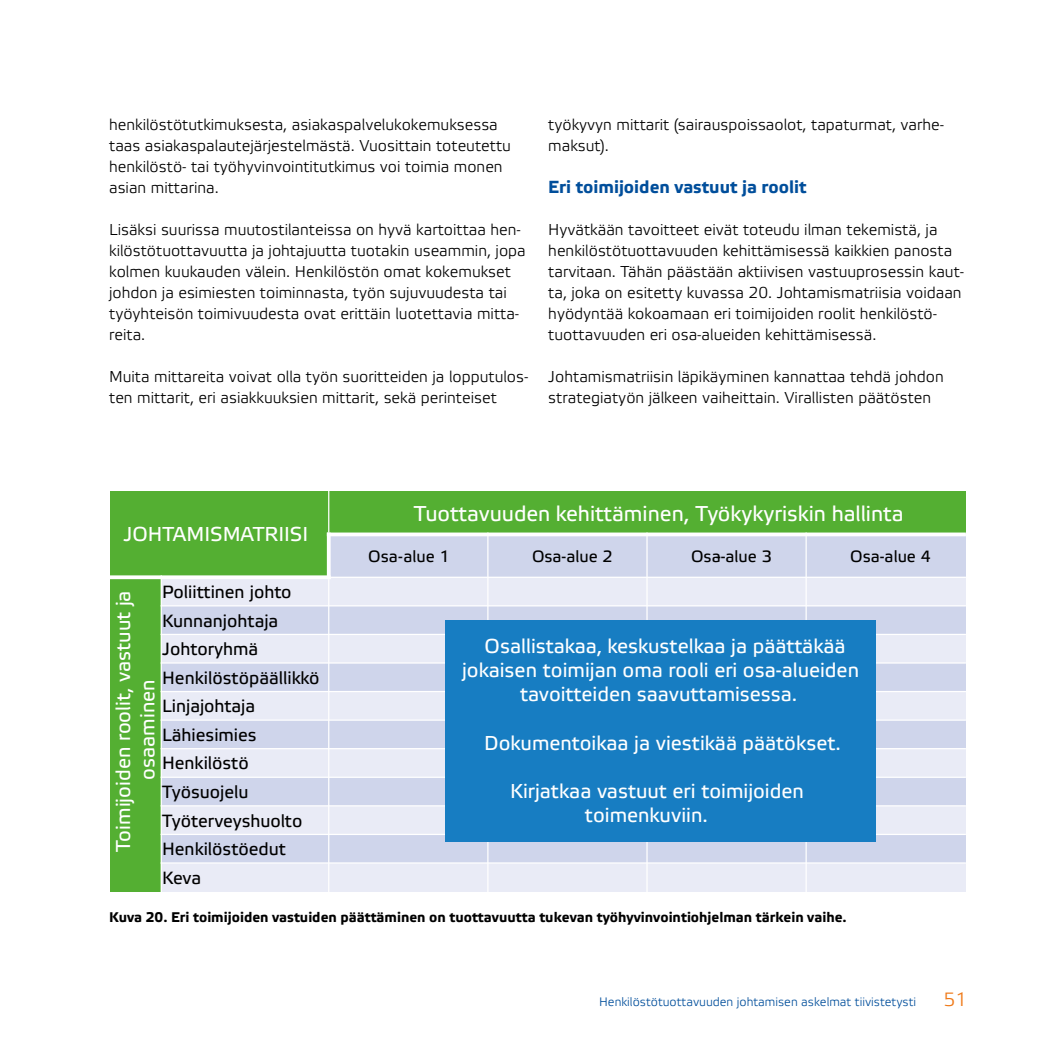
<style>
.page{position:relative;width:1042px;height:1042px;background:#fff}
.page>*{position:absolute;margin:0;border:0;box-sizing:border-box;transform-origin:0 0}
.t1{font:21.53px "Etelka Text Pro";color:#fff}
.t2{font:20.12px/24.2px "Etelka Text Pro";color:#fff}
.t3{font:19.25px "Etelka Light Pro";color:#ef7918}
.t4{font:17.68px/28.5px "Etelka Text Pro";color:#000}
.t5{font:700 17.5px "Etelka Text Pro";color:#004e9b}
.t6{font:16.28px "Etelka Text Pro";color:#000}
.t7{font:15.75px/21px "Etelka Light Pro";color:#000}
.t8{font:700 14px "Etelka Text Pro";color:#000}
.t9{font:12.25px "Etelka Light Pro";color:#004e9b}
</style>
<div class="page">
<div style="left:110px;top:491px;width:219px;height:86px;background:#54af32"></div>
<div style="left:329px;top:491px;width:636px;height:43px;background:#54af32"></div>
<div style="left:329px;top:534px;width:159px;height:43px;background:#cfd5eb"></div>
<div style="left:488px;top:534px;width:159px;height:43px;background:#cfd5eb"></div>
<div style="left:647px;top:534px;width:159px;height:43px;background:#cfd5eb"></div>
<div style="left:806px;top:534px;width:159px;height:43px;background:#cfd5eb"></div>
<div style="left:110px;top:577px;width:51px;height:314px;background:#54af32"></div>
<div style="left:161px;top:577px;width:168px;height:29px;background:#e9ebf6"></div>
<div style="left:329px;top:577px;width:159px;height:29px;background:#e9ebf6"></div>
<div style="left:488px;top:577px;width:159px;height:29px;background:#e9ebf6"></div>
<div style="left:647px;top:577px;width:159px;height:29px;background:#e9ebf6"></div>
<div style="left:806px;top:577px;width:159px;height:29px;background:#e9ebf6"></div>
<div style="left:161px;top:606px;width:168px;height:28px;background:#cfd5eb"></div>
<div style="left:329px;top:606px;width:159px;height:28px;background:#cfd5eb"></div>
<div style="left:488px;top:606px;width:159px;height:28px;background:#cfd5eb"></div>
<div style="left:647px;top:606px;width:159px;height:28px;background:#cfd5eb"></div>
<div style="left:806px;top:606px;width:159px;height:28px;background:#cfd5eb"></div>
<div style="left:161px;top:634px;width:168px;height:29px;background:#e9ebf6"></div>
<div style="left:329px;top:634px;width:159px;height:29px;background:#e9ebf6"></div>
<div style="left:806px;top:634px;width:159px;height:29px;background:#e9ebf6"></div>
<div style="left:161px;top:663px;width:168px;height:28px;background:#cfd5eb"></div>
<div style="left:329px;top:663px;width:159px;height:28px;background:#cfd5eb"></div>
<div style="left:806px;top:663px;width:159px;height:28px;background:#cfd5eb"></div>
<div style="left:161px;top:691px;width:168px;height:29px;background:#e9ebf6"></div>
<div style="left:329px;top:691px;width:159px;height:29px;background:#e9ebf6"></div>
<div style="left:806px;top:691px;width:159px;height:29px;background:#e9ebf6"></div>
<div style="left:161px;top:720px;width:168px;height:29px;background:#cfd5eb"></div>
<div style="left:329px;top:720px;width:159px;height:29px;background:#cfd5eb"></div>
<div style="left:806px;top:720px;width:159px;height:29px;background:#cfd5eb"></div>
<div style="left:161px;top:749px;width:168px;height:28px;background:#e9ebf6"></div>
<div style="left:329px;top:749px;width:159px;height:28px;background:#e9ebf6"></div>
<div style="left:806px;top:749px;width:159px;height:28px;background:#e9ebf6"></div>
<div style="left:161px;top:777px;width:168px;height:29px;background:#cfd5eb"></div>
<div style="left:329px;top:777px;width:159px;height:29px;background:#cfd5eb"></div>
<div style="left:806px;top:777px;width:159px;height:29px;background:#cfd5eb"></div>
<div style="left:161px;top:806px;width:168px;height:28px;background:#e9ebf6"></div>
<div style="left:329px;top:806px;width:159px;height:28px;background:#e9ebf6"></div>
<div style="left:806px;top:806px;width:159px;height:28px;background:#e9ebf6"></div>
<div style="left:161px;top:834px;width:168px;height:29px;background:#cfd5eb"></div>
<div style="left:329px;top:834px;width:159px;height:29px;background:#cfd5eb"></div>
<div style="left:488px;top:834px;width:159px;height:29px;background:#cfd5eb"></div>
<div style="left:647px;top:834px;width:159px;height:29px;background:#cfd5eb"></div>
<div style="left:806px;top:834px;width:159px;height:29px;background:#cfd5eb"></div>
<div style="left:161px;top:863px;width:168px;height:28px;background:#e9ebf6"></div>
<div style="left:329px;top:863px;width:159px;height:28px;background:#e9ebf6"></div>
<div style="left:488px;top:863px;width:159px;height:28px;background:#e9ebf6"></div>
<div style="left:647px;top:863px;width:159px;height:28px;background:#e9ebf6"></div>
<div style="left:806px;top:863px;width:159px;height:28px;background:#e9ebf6"></div>
<hr style="left:161px;top:575px;width:1px;height:317px;background:#fff">
<hr style="left:328px;top:491px;width:1px;height:41px;background:#fff">
<svg style="left:327px;top:536px;width:4px;height:39px"></svg>
<hr style="left:328px;top:579px;width:1px;height:313px;background:#fff">
<hr style="left:487px;top:532px;width:1px;height:360px;background:#fff">
<hr style="left:646px;top:532px;width:1px;height:360px;background:#fff">
<hr style="left:805px;top:532px;width:2px;height:360px;background:#fff">
<svg style="left:327px;top:532px;width:639px;height:4px;background:#e8f4e3"></svg>
<svg style="left:110px;top:575px;width:221px;height:4px"></svg>
<hr style="left:331px;top:577px;width:635px;height:1px;background:#fff">
<hr style="left:161px;top:605px;width:805px;height:1px;background:#fff">
<hr style="left:161px;top:634px;width:805px;height:1px;background:#fff">
<hr style="left:161px;top:662px;width:805px;height:1px;background:#fff">
<hr style="left:161px;top:691px;width:805px;height:1px;background:#fff">
<hr style="left:161px;top:719px;width:805px;height:2px;background:#fff">
<hr style="left:161px;top:748px;width:805px;height:1px;background:#fff">
<hr style="left:161px;top:776px;width:805px;height:2px;background:#fff">
<hr style="left:161px;top:805px;width:805px;height:1px;background:#fff">
<hr style="left:161px;top:834px;width:805px;height:1px;background:#fff">
<hr style="left:161px;top:862px;width:805px;height:1px;background:#fff">
<div style="left:445px;top:620px;width:430px;height:221px;background:#177dc2"></div>
<p class="t7" style="left:109px;top:115px;width:403px">henkilöstötutkimuksesta, asiakaspalvelukokemuksessa taas asiakaspalautejärjestelmästä. Vuosittain toteutettu henkilöstö- tai työhyvinvointitutkimus voi toimia monen asian mittarina.</p>
<p class="t7" style="left:109px;top:220px;width:418px">Lisäksi suurissa muutostilanteissa on hyvä kartoittaa hen&shy;kilöstötuottavuutta ja johtajuutta tuotakin useammin, jopa kolmen kuukauden välein. Henkilöstön omat kokemukset johdon ja esimiesten toiminnasta, työn sujuvuudesta tai työyhteisön toimivuudesta ovat erittäin luotettavia mitta&shy;reita.</p>
<p class="t7" style="left:109px;top:367px;width:421px">Muita mittareita voivat olla työn suoritteiden ja lopputulos&shy;ten mittarit, eri asiakkuuksien mittarit, sekä perinteiset</p>
<p class="t7" style="left:548px;top:115px;width:397px">työkyvyn mittarit (sairauspoissaolot, tapaturmat, varhe&shy;maksut).</p>
<p class="t5" style="left:548px;top:177px;width:260px">Eri toimijoiden vastuut ja roolit</p>
<p class="t7" style="left:548px;top:220px;width:417px">Hyvätkään tavoitteet eivät toteudu ilman tekemistä, ja henkilöstötuottavuuden kehittämisessä kaikkien panosta tarvitaan. Tähän päästään aktiivisen vastuuprosessin kaut&shy;ta, joka on esitetty kuvassa 20. Johtamismatriisia voidaan hyödyntää kokoamaan eri toimijoiden roolit henkilöstö&shy;tuottavuuden eri osa-alueiden kehittämisessä.</p>
<p class="t7" style="left:548px;top:367px;width:397px">Johtamismatriisin läpikäyminen kannattaa tehdä johdon strategiatyön jälkeen vaiheittain. Virallisten päätösten</p>
<p class="t2" style="left:123px;top:523px;width:186px">JOHTAMISMATRIISI</p>
<p class="t2" style="left:112px;top:780px;width:191px;text-indent:-72px;rotate:-90deg">Toimijoiden roolit, vastuut ja osaaminen</p>
<p class="t4" style="left:162px;top:579px;width:159px">Poliittinen johto<br>Kunnanjohtaja<br>Johtoryhmä<br>Henkilöstöpäällikkö<br>Linjajohtaja<br>Lähiesimies<br>Henkilöstö<br>Työsuojelu<br>Työterveyshuolto<br>Henkilöstöedut<br>Keva</p>
<h1 class="t1" style="left:414px;top:502px;width:491px">Tuottavuuden kehittäminen, Työkykyriskin hallinta</h1>
<p class="t6" style="left:368px;top:547px;width:83px">Osa-alue 1</p>
<p class="t6" style="left:532px;top:547px;width:82px">Osa-alue 2</p>
<p class="t6" style="left:691px;top:547px;width:82px">Osa-alue 3</p>
<p class="t6" style="left:716px;top:547px;width:6px">-</p>
<p class="t6" style="left:850px;top:547px;width:82px">Osa-alue 4</p>
<p class="t2" style="left:462px;top:635px;width:398px;text-align:center">Osallistakaa, keskustelkaa ja päättäkää jokaisen toimijan oma rooli eri osa-alueiden tavoitteiden saavuttamisessa.</p>
<p class="t2" style="left:484px;top:732px;width:358px">Dokumentoikaa ja viestikää päätökset.</p>
<p class="t2" style="left:585px;top:780px;width:220px;text-indent:-75px">Kirjatkaa vastuut eri toimijoiden toimenkuviin.</p>
<p class="t8" style="left:109px;top:909px;width:739px">Kuva 20. Eri toimijoiden vastuiden päättäminen on tuottavuutta tukevan työhyvinvointiohjelman tärkein vaihe.</p>
<p class="t9" style="left:599px;top:995px;width:318px">Henkilöstötuottavuuden johtamisen askelmat tiivistetysti</p>
<p class="t3" style="left:943px;top:988px;width:25px">51</p>
</div>
